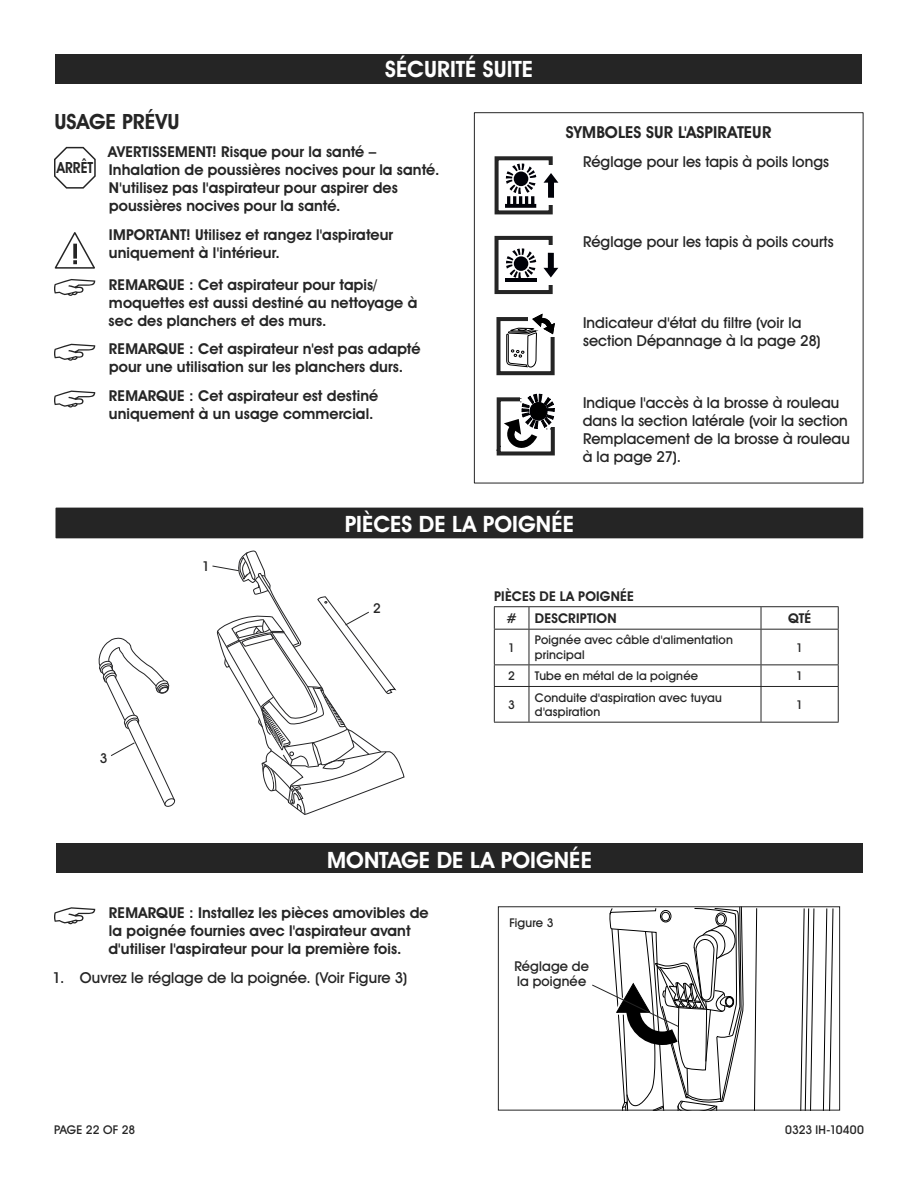
<style>
.page{position:relative;width:918px;height:1188px;background:#fff}
.page>*{position:absolute;margin:0;border:0;box-sizing:border-box;transform-origin:0 0}
.t1{font:700 22.5px "Uline Two Knine";color:#fff}
.t2{font:700 21px "Uline Two Knine";letter-spacing:.005em;color:#252525}
.t3{font:700 16.5px "Uline Two Knine";letter-spacing:.01em;color:#252525}
.t4{font:700 15.3px "Uline Two Knine";color:#252525;scale:.89 1}
.t5{font:700 15px/18px "Uline Two Knine";letter-spacing:.005em;color:#252525}
.t6{font:15px/18px "Uline Two Knine";letter-spacing:.005em;color:#252525}
.t7{font:700 13.5px/22.5px "Uline Two Knine";letter-spacing:.015em;color:#252525}
.t8{font:13.5px/15px "Uline Two Knine";letter-spacing:.01em;color:#252525}
.t9{font:12px/14.4px "Uline Two Knine";letter-spacing:.015em;color:#252525}
.t10{font:12px "Uline Two Knine";letter-spacing:-.005em;color:#252525}
</style>
<div class="page">
<div style="left:474px;top:112px;width:390px;height:371px;background:#fff;border:1px solid #252526"></div>
<div style="left:495px;top:236px;width:58px;height:58px;border:4px solid #252525"></div>
<div style="left:542px;top:245px;width:15px;height:40px;background:#fff"></div>
<svg style="left:543px;top:253px;width:15px;height:24px"></svg>
<svg style="left:506px;top:248px;width:30px;height:30px"></svg>
<hr style="left:506px;top:278px;width:31px;height:4px;background:#000108">
<div style="left:495px;top:156px;width:58px;height:58px;border:4px solid #252525"></div>
<div style="left:542px;top:165px;width:15px;height:40px;background:#fff"></div>
<svg style="left:544px;top:173px;width:14px;height:25px"></svg>
<svg style="left:505px;top:164px;width:31px;height:44px"></svg>
<div style="left:496px;top:317px;width:59px;height:58px;border:4px solid #252525"></div>
<svg style="left:506px;top:313px;width:49px;height:56px"></svg>
<svg style="left:496px;top:394px;width:59px;height:62px"></svg>
<svg style="left:55px;top:232px;width:40px;height:37px"></svg>
<svg style="left:54px;top:279px;width:41px;height:17px"></svg>
<svg style="left:54px;top:344px;width:41px;height:17px"></svg>
<svg style="left:54px;top:391px;width:41px;height:17px"></svg>
<div style="left:56px;top:54px;width:806px;height:29px;background:#252525"></div>
<svg style="left:54px;top:147px;width:42px;height:42px"></svg>
<hr style="left:494px;top:606px;width:35px;height:1px;background:#252525">
<svg style="left:494px;top:607px;width:1px;height:22px"></svg>
<hr style="left:529px;top:606px;width:232px;height:1px;background:#252525">
<svg style="left:529px;top:607px;width:1px;height:22px"></svg>
<hr style="left:761px;top:606px;width:78px;height:1px;background:#252525">
<svg style="left:761px;top:607px;width:1px;height:22px"></svg>
<svg style="left:838px;top:607px;width:1px;height:22px"></svg>
<hr style="left:494px;top:630px;width:1px;height:34px;background:#252525">
<hr style="left:529px;top:630px;width:1px;height:34px;background:#252525">
<hr style="left:761px;top:630px;width:1px;height:34px;background:#252525">
<hr style="left:838px;top:630px;width:1px;height:34px;background:#252525">
<hr style="left:494px;top:664px;width:35px;height:1px;background:#252525">
<svg style="left:494px;top:665px;width:1px;height:21px"></svg>
<hr style="left:529px;top:664px;width:232px;height:1px;background:#252525">
<svg style="left:529px;top:665px;width:1px;height:21px"></svg>
<hr style="left:761px;top:664px;width:78px;height:1px;background:#252525">
<svg style="left:761px;top:665px;width:1px;height:21px"></svg>
<svg style="left:838px;top:665px;width:1px;height:21px"></svg>
<hr style="left:494px;top:686px;width:35px;height:1px;background:#252525">
<hr style="left:494px;top:687px;width:1px;height:35px;background:#252525">
<hr style="left:529px;top:686px;width:232px;height:1px;background:#252525">
<hr style="left:529px;top:687px;width:1px;height:35px;background:#252525">
<hr style="left:761px;top:686px;width:78px;height:1px;background:#252525">
<hr style="left:761px;top:687px;width:1px;height:35px;background:#252525">
<hr style="left:838px;top:687px;width:1px;height:35px;background:#252525">
<hr style="left:494px;top:722px;width:35px;height:1px;background:#252525">
<hr style="left:529px;top:722px;width:232px;height:1px;background:#252525">
<hr style="left:761px;top:722px;width:78px;height:1px;background:#252525">
<hr style="left:494px;top:629px;width:35px;height:1px;background:#252525">
<hr style="left:529px;top:629px;width:232px;height:1px;background:#252525">
<hr style="left:761px;top:629px;width:78px;height:1px;background:#252525">
<div style="left:56px;top:508px;width:807px;height:30px;background:#252525"></div>
<svg style="left:98px;top:637px;width:77px;height:170px"></svg>
<svg style="left:212px;top:551px;width:193px;height:264px"></svg>
<div style="left:56px;top:844px;width:806px;height:29px;background:#252525"></div>
<svg style="left:754px;top:908px;width:3px;height:201px"></svg>
<svg style="left:800px;top:908px;width:15px;height:201px"></svg>
<svg style="left:823px;top:908px;width:11px;height:201px"></svg>
<div style="left:498px;top:906px;width:342px;height:205px;border:1px solid #252525"></div>
<svg style="left:54px;top:907px;width:41px;height:17px"></svg>
<svg style="left:591px;top:907px;width:153px;height:204px"></svg>
<h1 class="t1" style="left:385px;top:56px;width:149px">SÉCURITÉ SUITE</h1>
<h2 class="t2" style="left:54px;top:108px;width:127px">USAGE PRÉVU</h2>
<p class="t5" style="left:108px;top:143px;width:333px">AVERTISSEMENT! Risque pour la santé – Inhalation de poussières nocives pour la santé.<br>N'utilisez pas l'aspirateur pour aspirer des poussières nocives pour la santé.</p>
<p class="t5" style="left:109px;top:226px;width:286px">IMPORTANT! Utilisez et rangez l'aspirateur uniquement à l'intérieur.</p>
<p class="t5" style="left:109px;top:275px;width:310px">REMARQUE : Cet aspirateur pour tapis/ moquettes est aussi destiné au nettoyage à sec des planchers et des murs.</p>
<p class="t5" style="left:109px;top:340px;width:313px">REMARQUE : Cet aspirateur n'est pas adapté pour une utilisation sur les planchers durs.</p>
<p class="t5" style="left:109px;top:387px;width:271px">REMARQUE : Cet aspirateur est destiné uniquement à un usage commercial.</p>
<p class="t4" style="left:57px;top:159px;width:42px">ARRÊT</p>
<p class="t3" style="left:566px;top:122px;width:207px">SYMBOLES SUR L'ASPIRATEUR</p>
<p class="t6" style="left:583px;top:153px;width:247px">Réglage pour les tapis à poils longs</p>
<p class="t6" style="left:583px;top:232px;width:252px">Réglage pour les tapis à poils courts</p>
<p class="t6" style="left:583px;top:313px;width:239px">Indicateur d'état du filtre (voir la section Dépannage à la page 28)</p>
<p class="t6" style="left:583px;top:394px;width:269px">Indique l'accès à la brosse à rouleau dans la section latérale (voir la section<br>Remplacement de la brosse à rouleau à la page 27).</p>
<p class="t8" style="left:100px;top:750px;width:9px">3</p>
<p class="t8" style="left:202px;top:559px;width:9px">1</p>
<h1 class="t1" style="left:345px;top:511px;width:231px">PIÈCES DE LA POIGNÉE</h1>
<p class="t8" style="left:373px;top:600px;width:9px">2</p>
<p class="t7" style="left:506px;top:585px;width:129px;text-indent:-12px">PIÈCES DE LA POIGNÉE #</p>
<p class="t7" style="left:535px;top:607px;width:83px">DESCRIPTION</p>
<p class="t7" style="left:788px;top:607px;width:25px">QTÉ</p>
<p class="t9" style="left:508px;top:640px;width:8px">1</p>
<p class="t9" style="left:535px;top:633px;width:199px">Poignée avec câble d'alimentation principal</p>
<p class="t9" style="left:796px;top:640px;width:8px">1</p>
<p class="t9" style="left:508px;top:669px;width:8px">2</p>
<p class="t9" style="left:535px;top:669px;width:165px">Tube en métal de la poignée</p>
<p class="t9" style="left:796px;top:669px;width:8px">1</p>
<p class="t9" style="left:508px;top:697px;width:8px">3</p>
<p class="t9" style="left:535px;top:690px;width:188px">Conduite d'aspiration avec tuyau d'aspiration</p>
<p class="t9" style="left:796px;top:697px;width:8px">1</p>
<h1 class="t1" style="left:327px;top:846px;width:266px">MONTAGE DE LA POIGNÉE</h1>
<p class="t5" style="left:108px;top:904px;width:322px">REMARQUE : Installez les pièces amovibles de la poignée fournies avec l'aspirateur avant d'utiliser l'aspirateur pour la première fois.</p>
<p class="t6" style="left:53px;top:968px;width:356px">1. Ouvrez le réglage de la poignée. (Voir Figure 3)</p>
<p class="t9" style="left:509px;top:916px;width:46px">Figure 3</p>
<p class="t8" style="left:514px;top:958px;width:76px">Réglage de la poignée</p>
<p class="t10" style="left:54px;top:1122px;width:83px">PAGE 22 OF 28</p>
<p class="t9" style="left:785px;top:1122px;width:80px">0323 IH-10400</p>
</div>
